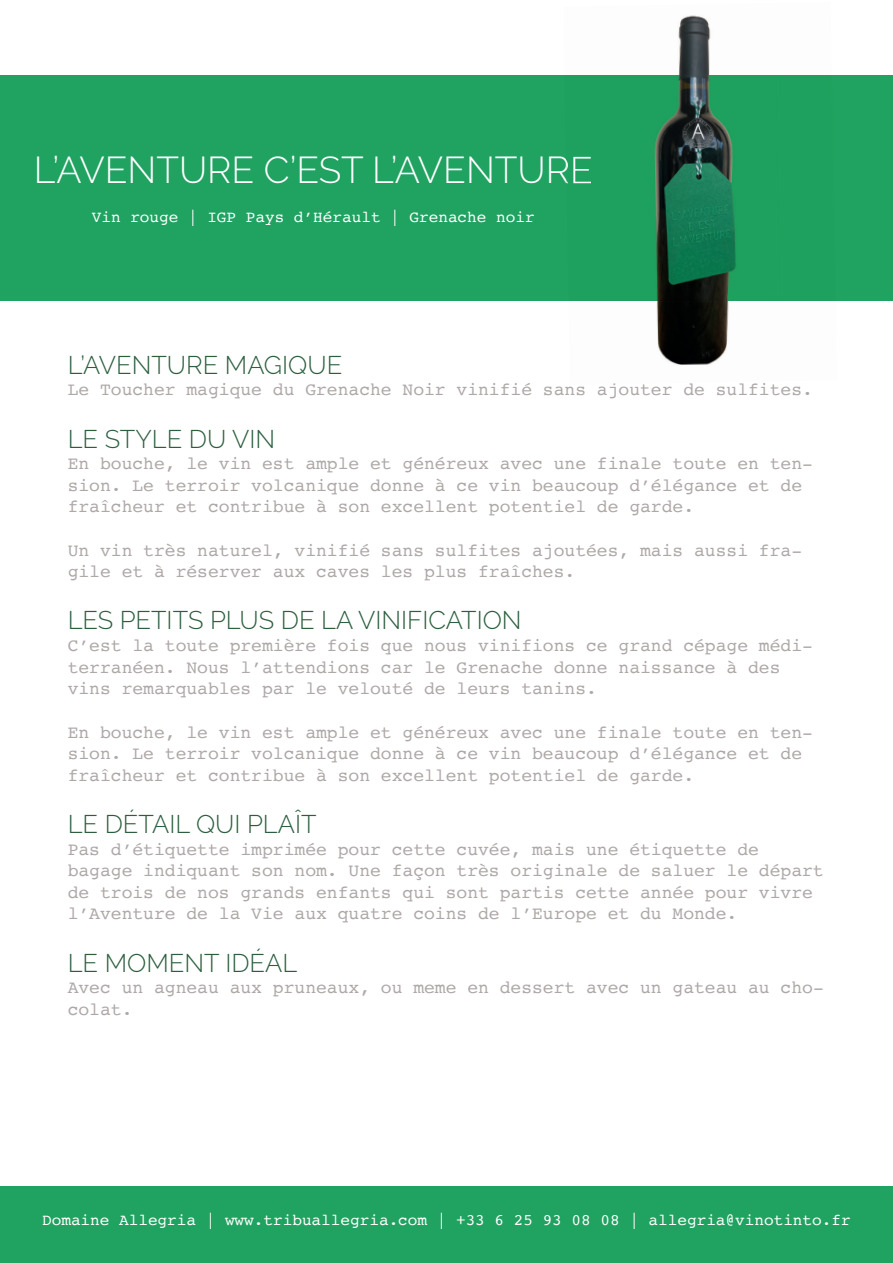
<style>
.page{position:relative;width:893px;height:1263px;background:#fff}
.page>*{position:absolute;margin:0;border:0;box-sizing:border-box;transform-origin:0 0}
.t1{font:300 37.35px "Raleway";color:#fff}
.t2{font:300 25.5px "Raleway";color:#2d5f3f}
.t3{font:18px/21.6px "Courier";color:#aea8a7}
.t4{font:16.05px "Courier";color:#fff}
</style>
<div class="page">
<div style="left:0;top:1186px;width:893px;height:77px;background:#20a260"></div>
<div style="left:0;top:75px;width:893px;height:226px;background:#20a260"></div>
<img style="left:678px;top:15px;width:33px;height:60px">
<img style="left:656px;top:301px;width:73px;height:64px">
<img style="left:654px;top:75px;width:80px;height:134px">
<img style="left:655px;top:209px;width:81px;height:92px">
<img style="left:566px;top:156px;width:25px;height:28px">
<h1 class="t1" style="left:34px;top:148px;width:560px">L’AVENTURE C’EST L’AVENTURE</h1>
<p class="t4" style="left:92px;top:204px;width:444px">Vin rouge | IGP Pays d’Hérault | Grenache noir</p>
<h2 class="t2" style="left:68px;top:350px;width:276px">L’AVENTURE MAGIQUE</h2>
<p class="t3" style="left:68px;top:378px;width:747px">Le Toucher magique du Grenache Noir vinifié sans ajouter de sulfites.</p>
<h2 class="t2" style="left:68px;top:424px;width:209px">LE STYLE DU VIN</h2>
<p class="t3" style="left:68px;top:452px;width:747px">En bouche, le vin est ample et généreux avec une finale toute en ten&shy;sion. Le terroir volcanique donne à ce vin beaucoup d’élégance et de fraîcheur et contribue à son excellent potentiel de garde.</p>
<p class="t3" style="left:68px;top:539px;width:736px">Un vin très naturel, vinifié sans sulfites ajoutées, mais aussi fra&shy;gile et à réserver aux caves les plus fraîches.</p>
<h2 class="t2" style="left:68px;top:606px;width:455px">LES PETITS PLUS DE LA VINIFICATION</h2>
<p class="t3" style="left:68px;top:634px;width:747px">C’est la toute première fois que nous vinifions ce grand cépage médi&shy;terranéen. Nous l’attendions car le Grenache donne naissance à des vins remarquables par le velouté de leurs tanins.</p>
<p class="t3" style="left:68px;top:720px;width:747px">En bouche, le vin est ample et généreux avec une finale toute en ten&shy;sion. Le terroir volcanique donne à ce vin beaucoup d’élégance et de fraîcheur et contribue à son excellent potentiel de garde.</p>
<h2 class="t2" style="left:68px;top:809px;width:250px">LE DÉTAIL QUI PLAÎT</h2>
<p class="t3" style="left:68px;top:837px;width:757px">Pas d’étiquette imprimée pour cette cuvée, mais une étiquette de bagage indiquant son nom. Une façon très originale de saluer le départ de trois de nos grands enfants qui sont partis cette année pour vivre l’Aventure de la Vie aux quatre coins de l’Europe et du Monde.</p>
<h2 class="t2" style="left:68px;top:948px;width:231px">LE MOMENT IDÉAL</h2>
<p class="t3" style="left:68px;top:976px;width:758px">Avec un agneau aux pruneaux, ou meme en dessert avec un gateau au cho&shy;colat.</p>
<p class="t4" style="left:42px;top:1207px;width:810px">Domaine Allegria | www.tribuallegria.com | +33 6 25 93 08 08 | allegria@vinotinto.fr</p>
</div>
